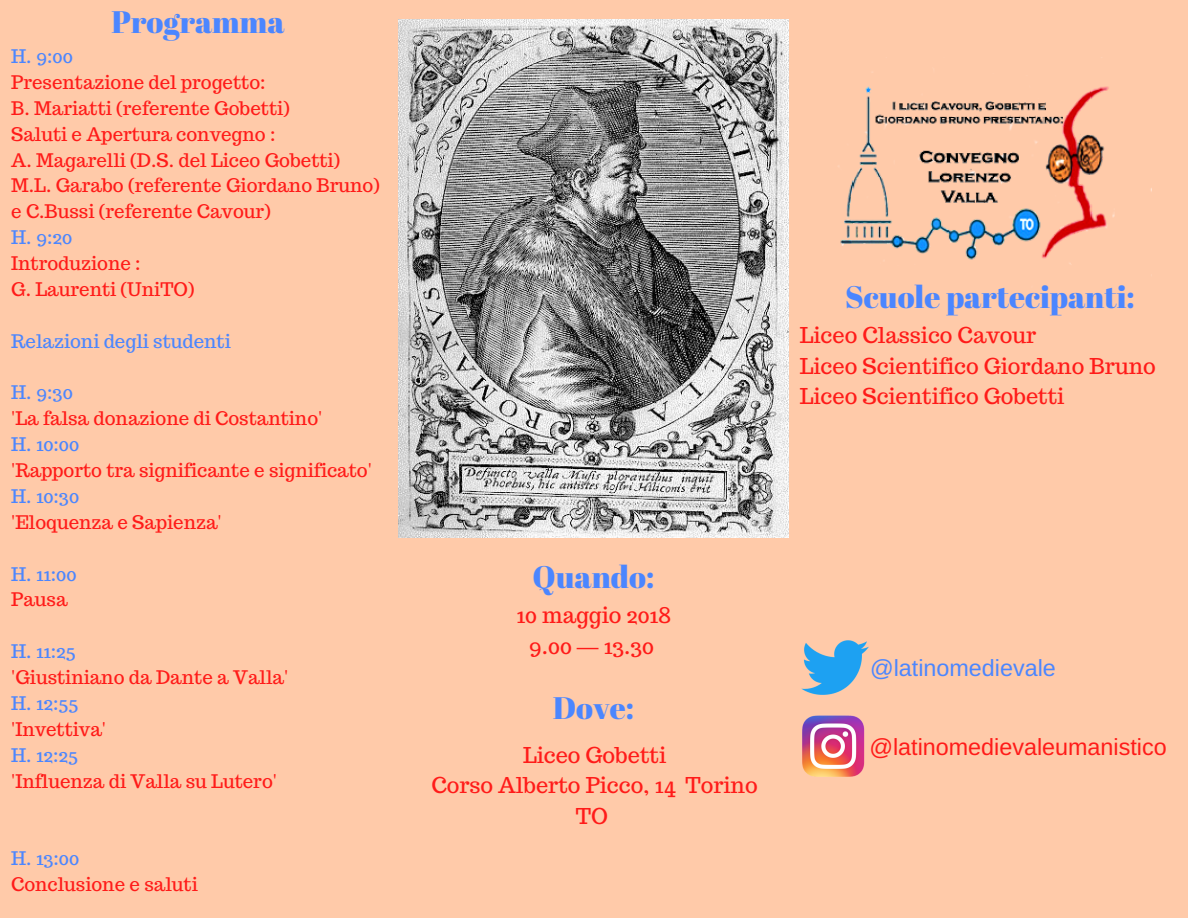
<style>
.page{position:relative;width:1188px;height:918px;background:#ffcaa9}
.page>*{position:absolute;margin:0;border:0;box-sizing:border-box;transform-origin:0 0}
.t1{font:31.2px "Abril Fatface";color:#4b86ff}
.t2{font:23.4px "Arimo";color:#ff1b19}
.t3{font:23.4px "Arimo";color:#4b86ff}
.t4{font:21.75px/30.3px "Trocchi";color:#ff1b19;text-align:center}
.t5{font:18.75px/25.8px "Trocchi";color:#ff1b19}
.t6{font:18.75px "Trocchi";color:#4b86ff}
.s1{font-family:"Liberation Sans"}
</style>
<div class="page">
<img style="left:838px;top:72px;width:314px;height:192px">
<img style="left:802px;top:715px;width:63px;height:62px">
<img style="left:801px;top:640px;width:67px;height:54px">
<img style="left:398px;top:19px;width:391px;height:519px">
<h1 class="t1" style="left:112px;top:0;width:175px">Programma</h1>
<p class="t6" style="left:11px;top:44px;width:63px">H. 9:00</p>
<p class="t5" style="left:11px;top:69px;width:370px">Presentazione del progetto:<br>B. Mariatti (referente Gobetti)<br>Saluti e Apertura convegno :<br>A. Magarelli (D.S. del Liceo Gobetti)<br>M.L. Garabo (referente Giordano Bruno) e C.Bussi (referente Cavour)</p>
<p class="t6" style="left:11px;top:225px;width:63px">H. 9:20</p>
<p class="t5" style="left:11px;top:250px;width:185px">Introduzione :<br>G. Laurenti (UniTO)</p>
<p class="t6" style="left:11px;top:329px;width:221px">Relazioni degli studenti</p>
<p class="t6" style="left:11px;top:380px;width:63px">H. 9:30</p>
<p class="t5" style="left:11px;top:405px;width:313px">'La falsa donazione di Costantino'</p>
<p class="t6" style="left:11px;top:432px;width:70px">H. 10:00</p>
<p class="t5" style="left:11px;top:457px;width:362px">'Rapporto tra significante e significato'</p>
<p class="t6" style="left:11px;top:484px;width:69px">H. 10:30</p>
<p class="t5" style="left:11px;top:509px;width:212px">'Eloquenza e Sapienza'</p>
<p class="t6" style="left:11px;top:561px;width:67px">H. 11:00</p>
<p class="t5" style="left:11px;top:587px;width:58px">Pausa</p>
<p class="t6" style="left:11px;top:639px;width:66px">H. 11:25</p>
<p class="t5" style="left:11px;top:664px;width:278px">'Giustiniano da Dante a Valla'</p>
<p class="t6" style="left:11px;top:691px;width:68px">H. 12:55</p>
<p class="t5" style="left:11px;top:716px;width:96px">'Invettiva'</p>
<p class="t6" style="left:11px;top:743px;width:68px">H. 12:25</p>
<p class="t5" style="left:11px;top:768px;width:267px">'Influenza di Valla su Lutero'</p>
<p class="t6" style="left:11px;top:846px;width:69px">H. 13:00</p>
<p class="t5" style="left:11px;top:871px;width:188px">Conclusione e saluti</p>
<h1 class="t1" style="left:845px;top:275px;width:291px">Scuole partecipanti:</h1>
<p class="t4" style="left:800px;top:320px;width:357px;text-align:left">Liceo Classico Cavour<br>Liceo Scientifico Giordano Bruno<br>Liceo Scientifico Gobetti</p>
<h1 class="t1" style="left:533px;top:555px;width:123px">Quando:</h1>
<p class="t4" style="left:517px;top:600px;width:156px">10 maggio 2018<br>9.00 <span class="s1">—</span> 13.30</p>
<h1 class="t1" style="left:553px;top:686px;width:83px">Dove:</h1>
<p class="t4" style="left:431px;top:740px;width:328px">Liceo Gobetti<br>Corso Alberto Picco, 14 Torino<br>TO</p>
<p class="t3" style="left:870px;top:655px;width:187px">@latinomedievale</p>
<p class="t2" style="left:869px;top:734px;width:299px">@latinomedievaleumanistico</p>
</div>
